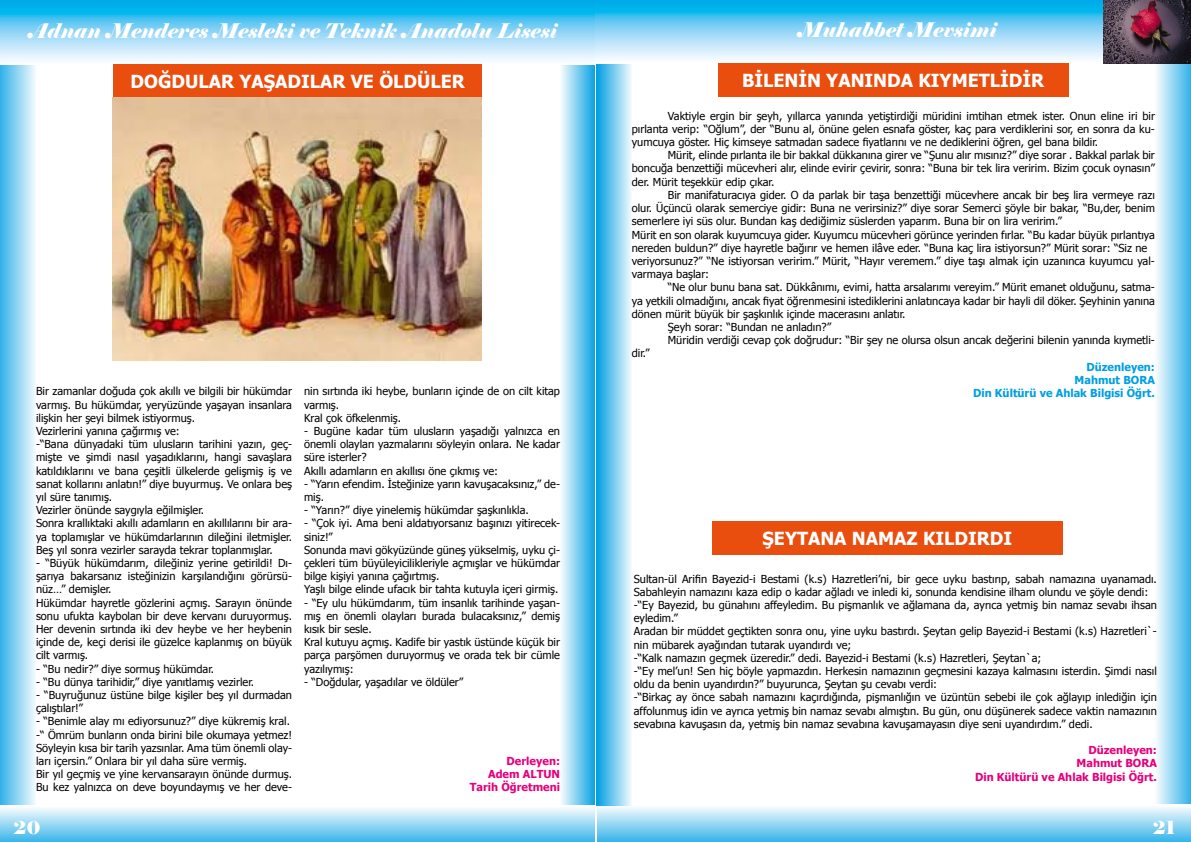
<style>
.page{position:relative;width:1191px;height:842px;background:#fff}
.page>*{position:absolute;margin:0;border:0;box-sizing:border-box;transform-origin:0 0}
.t1{font:italic 20px "Elephant";color:#fff}
.t2{font:700 18px "Tahoma";color:#fff}
.t3{font:18px "Elephant";color:#fff}
.t4{font:11px/13.2px "Tahoma";color:#000}
.t5{font:700 11px/13.2px "Tahoma";color:#e6007d;text-align:right}
.t6{font:700 11px/13.2px "Tahoma";color:#009fe3;text-align:right}
</style>
<div class="page">
<div style="left:0;top:806px;width:595px;height:36px;background:linear-gradient(to bottom,#fcfefe,#40b7ea)"></div>
<div style="left:597px;top:806px;width:594px;height:36px;background:linear-gradient(to bottom,#f8fcfe,#3cb5e9)"></div>
<svg style="left:597px;top:65px;width:35px;height:741px;background:#7bcdf0"></svg>
<div style="left:0;top:63px;width:36px;height:741px;background:linear-gradient(to right,#33b2e8,#eef8fd)"></div>
<svg style="left:561px;top:65px;width:34px;height:740px;background:#81cff0"></svg>
<div style="left:1155px;top:63px;width:36px;height:740px;background:linear-gradient(to right,#fafcfe,#3ab4e9)"></div>
<svg style="left:0;top:0;width:595px;height:65px;background:#80d2f3"></svg>
<svg style="left:595px;top:0;width:508px;height:60px;background:#7dd2f5"></svg>
<img style="left:1103px;top:0;width:88px;height:63px">
<div style="left:113px;top:65px;width:369px;height:33px;background:#e94e0f"></div>
<div style="left:718px;top:63px;width:350px;height:33px;background:#e94e0f"></div>
<div style="left:712px;top:521px;width:350px;height:33px;background:#e94e0f"></div>
<img style="left:113px;top:98px;width:368px;height:263px">
<h1 class="t1" style="left:28px;top:19px;width:530px">Adnan Menderes Mesleki ve Teknik Anadolu Lisesi</h1>
<h1 class="t1" style="left:797px;top:17px;width:201px">Muhabbet Mevsimi</h1>
<h2 class="t2" style="left:131px;top:69px;width:336px">DOĞDULAR YAŞADILAR VE ÖLDÜLER</h2>
<h2 class="t2" style="left:742px;top:67px;width:304px">BİLENİN YANINDA KIYMETLİDİR</h2>
<p class="t4" style="left:36px;top:384px;width:257px">Bir zamanlar doğuda çok akıllı ve bilgili bir hükümdar varmış. Bu hükümdar, yeryüzünde yaşayan insanlara ilişkin her şeyi bilmek istiyormuş.<br>Vezirlerini yanına çağırmış ve:<br>-“Bana dünyadaki tüm ulusların tarihini yazın, geç&shy;mişte ve şimdi nasıl yaşadıklarını, hangi savaşlara katıldıklarını ve bana çeşitli ülkelerde gelişmiş iş ve sanat kollarını anlatın!” diye buyurmuş. Ve onlara beş yıl süre tanımış.<br>Vezirler önünde saygıyla eğilmişler.<br>Sonra krallıktaki akıllı adamların en akıllılarını bir ara&shy;ya toplamışlar ve hükümdarlarının dileğini iletmişler.<br>Beş yıl sonra vezirler sarayda tekrar toplanmışlar.</p>
<p class="t4" style="left:36px;top:556px;width:257px">- “Büyük hükümdarım, dileğiniz yerine getirildi! Dı&shy;şarıya bakarsanız isteğinizin karşılandığını görürsü&shy;nüz…” demişler.<br>Hükümdar hayretle gözlerini açmış. Sarayın önünde sonu ufukta kaybolan bir deve kervanı duruyormuş.<br>Her devenin sırtında iki dev heybe ve her heybenin içinde de, keçi derisi ile güzelce kaplanmış on büyük cilt varmış.</p>
<p class="t4" style="left:36px;top:661px;width:180px">- “Bu nedir?” diye sormuş hükümdar.</p>
<p class="t4" style="left:36px;top:675px;width:220px">- “Bu dünya tarihidir,” diye yanıtlamış vezirler.</p>
<p class="t4" style="left:36px;top:688px;width:257px">- “Buyruğunuz üstüne bilge kişiler beş yıl durmadan çalıştılar!”</p>
<p class="t4" style="left:36px;top:714px;width:257px">- “Benimle alay mı ediyorsunuz?” diye kükremiş kral. -“ Ömrüm bunların onda birini bile okumaya yetmez!<br>Söyleyin kısa bir tarih yazsınlar. Ama tüm önemli olay&shy;ları içersin.” Onlara bir yıl daha süre vermiş.<br>Bir yıl geçmiş ve yine kervansarayın önünde durmuş.<br>Bu kez yalnızca on deve boyundaymış ve her deve-</p>
<p class="t4" style="left:304px;top:384px;width:257px">nin sırtında iki heybe, bunların içinde de on cilt kitap varmış.<br>Kral çok öfkelenmiş.</p>
<p class="t4" style="left:304px;top:424px;width:257px">- Bugüne kadar tüm ulusların yaşadığı yalnızca en önemli olayları yazmalarını söyleyin onlara. Ne kadar süre isterler?<br>Akıllı adamların en akıllısı öne çıkmış ve:</p>
<p class="t4" style="left:304px;top:477px;width:257px">- “Yarın efendim. İsteğinize yarın kavuşacaksınız,” de&shy;miş.</p>
<p class="t4" style="left:304px;top:503px;width:226px">- “Yarın?” diye yinelemiş hükümdar şaşkınlıkla.</p>
<p class="t4" style="left:304px;top:516px;width:257px">- “Çok iyi. Ama beni aldatıyorsanız başınızı yitirecek&shy;siniz!”<br>Sonunda mavi gökyüzünde güneş yükselmiş, uyku çi&shy;çekleri tüm büyüleyicilikleriyle açmışlar ve hükümdar bilge kişiyi yanına çağırtmış.<br>Yaşlı bilge elinde ufacık bir tahta kutuyla içeri girmiş.</p>
<p class="t4" style="left:304px;top:595px;width:257px">- “Ey ulu hükümdarım, tüm insanlık tarihinde yaşan&shy;mış en önemli olayları burada bulacaksınız,” demiş kısık bir sesle.<br>Kral kutuyu açmış. Kadife bir yastık üstünde küçük bir parça parşömen duruyormuş ve orada tek bir cümle yazılıymış:</p>
<p class="t4" style="left:304px;top:675px;width:161px">- “Doğdular, yaşadılar ve öldüler”</p>
<p class="t5" style="left:470px;top:754px;width:92px">Derleyen:<br>Adem ALTUN<br>Tarih Öğretmeni</p>
<p class="t4" style="left:632px;top:109px;width:524px;text-align:justify;text-indent:36px">Vaktiyle ergin bir şeyh, yıllarca yanında yetiştirdiği müridini imtihan etmek ister. Onun eline iri bir pırlanta verip: “Oğlum”, der “Bunu al, önüne gelen esnafa göster, kaç para verdiklerini sor, en sonra da ku&shy;yumcuya göster. Hiç kimseye satmadan sadece fiyatlarını ve ne dediklerini öğren, gel bana bildir.</p>
<p class="t4" style="left:632px;top:148px;width:524px;text-align:justify;text-indent:36px">Mürit, elinde pırlanta ile bir bakkal dükkanına girer ve “Şunu alır mısınız?” diye sorar . Bakkal parlak bir boncuğa benzettiği mücevheri alır, elinde evirir çevirir, sonra: “Buna bir tek lira veririm. Bizim çocuk oynasın” der. Mürit teşekkür edip çıkar.</p>
<p class="t4" style="left:632px;top:188px;width:524px;text-indent:36px">Bir manifaturacıya gider. O da parlak bir taşa benzettiği mücevhere ancak bir beş lira vermeye razı olur. Üçüncü olarak semerciye gidir: Buna ne verirsiniz?” diye sorar Semerci şöyle bir bakar, “Bu,der, benim semerlere iyi süs olur. Bundan kaş dediğimiz süslerden yaparım. Buna bir on lira veririm.”<br>Mürit en son olarak kuyumcuya gider. Kuyumcu mücevheri görünce yerinden fırlar. “Bu kadar büyük pırlantıya nereden buldun?” diye hayretle bağırır ve hemen ilâve eder. “Buna kaç lira istiyorsun?” Mürit sorar: “Siz ne veriyorsunuz?” “Ne istiyorsan veririm.” Mürit, “Hayır veremem.” diye taşı almak için uzanınca kuyumcu yal&shy;varmaya başlar:</p>
<p class="t4" style="left:668px;top:280px;width:488px">“Ne olur bunu bana sat. Dükkânımı, evimi, hatta arsalarımı vereyim.” Mürit emanet olduğunu, satma-</p>
<p class="t4" style="left:632px;top:293px;width:524px">ya yetkili olmadığını, ancak fiyat öğrenmesini istediklerini anlatıncaya kadar bir hayli dil döker. Şeyhinin yanına</p>
<p class="t4" style="left:632px;top:307px;width:275px">dönen mürit büyük bir şaşkınlık içinde macerasını anlatır.</p>
<p class="t4" style="left:668px;top:320px;width:165px">Şeyh sorar: “Bundan ne anladın?”</p>
<p class="t4" style="left:668px;top:333px;width:488px">Müridin verdiği cevap çok doğrudur: “Bir şey ne olursa olsun ancak değerini bilenin yanında kıymetli-</p>
<p class="t4" style="left:632px;top:346px;width:19px">dir.”</p>
<p class="t6" style="left:973px;top:359px;width:183px">Düzenleyen:<br>Mahmut BORA<br>Din Kültürü ve Ahlak Bilgisi Öğrt.</p>
<h2 class="t2" style="left:762px;top:525px;width:251px">ŞEYTANA NAMAZ KILDIRDI</h2>
<p class="t4" style="left:634px;top:571px;width:524px">Sultan-ül Arifin Bayezid-i Bestami (k.s) Hazretleri’ni, bir gece uyku bastırıp, sabah namazına uyanamadı.<br>Sabahleyin namazını kaza edip o kadar ağladı ve inledi ki, sonunda kendisine ilham olundu ve şöyle dendi: -“Ey Bayezid, bu günahını affeyledim. Bu pişmanlık ve ağlamana da, ayrıca yetmiş bin namaz sevabı ihsan eyledim.”<br>Aradan bir müddet geçtikten sonra onu, yine uyku bastırdı. Şeytan gelip Bayezid-i Bestami (k.s) Hazretleri`- nin mübarek ayağından tutarak uyandırdı ve;<br>-“Kalk namazın geçmek üzeredir.” dedi. Bayezid-i Bestami (k.s) Hazretleri, Şeytan`a;<br>-“Ey mel’un! Sen hiç böyle yapmazdın. Herkesin namazının geçmesini kazaya kalmasını isterdin. Şimdi nasıl oldu da benin uyandırdın?” buyurunca, Şeytan şu cevabı verdi:<br>-“Birkaç ay önce sabah namazını kaçırdığında, pişmanlığın ve üzüntün sebebi ile çok ağlayıp inlediğin için affolunmuş idin ve ayrıca yetmiş bin namaz sevabı almıştın. Bu gün, onu düşünerek sadece vaktin namazının sevabına kavuşasın da, yetmiş bin namaz sevabına kavuşamayasın diye seni uyandırdım.” dedi.</p>
<p class="t5" style="left:975px;top:743px;width:183px">Düzenleyen:<br>Mahmut BORA<br>Din Kültürü ve Ahlak Bilgisi Öğrt.</p>
<h2 class="t3" style="left:14px;top:816px;width:28px">20</h2>
<h2 class="t3" style="left:1152px;top:816px;width:24px">21</h2>
</div>
